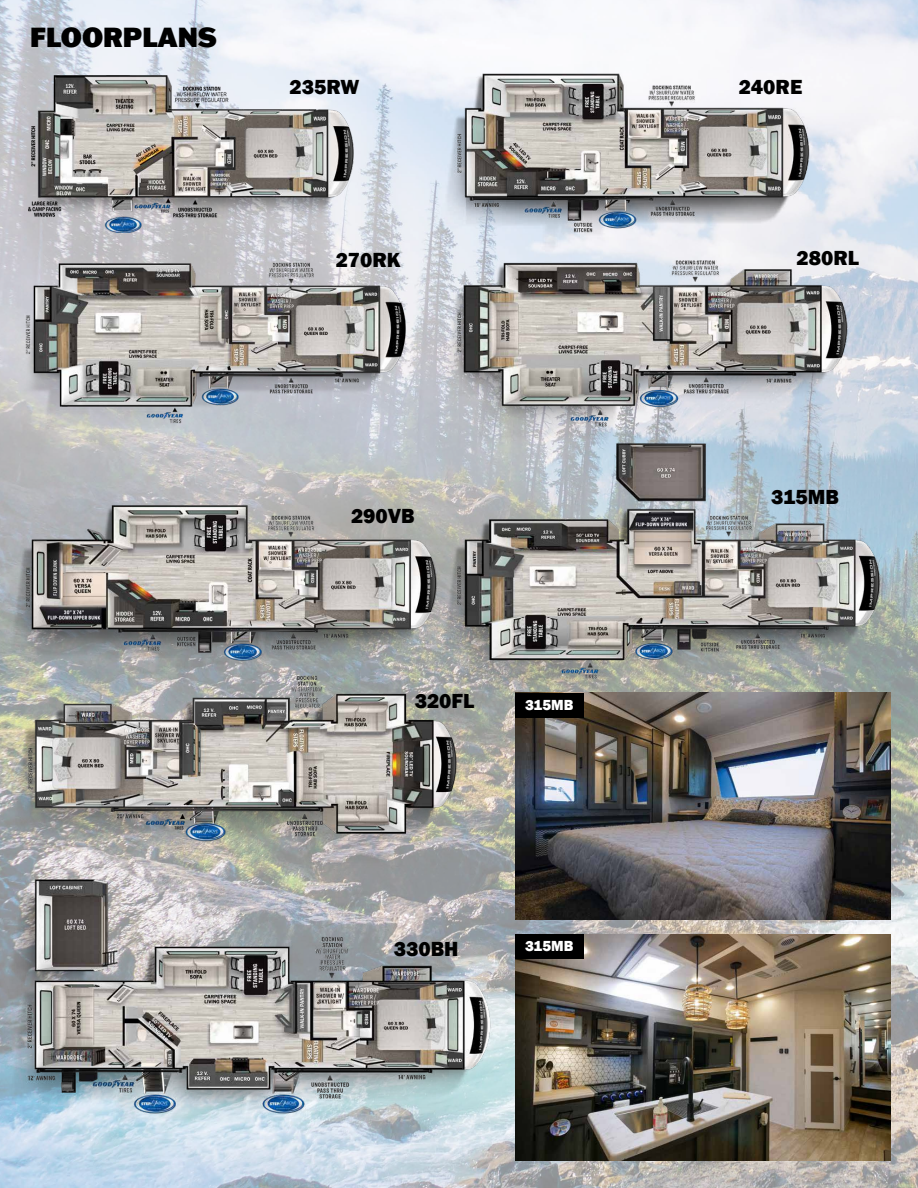
<style>
.page{position:relative;width:918px;height:1188px;background:#fff}
.page>*{position:absolute;margin:0;border:0;box-sizing:border-box;transform-origin:0 0}
.t1{font:900 27px "Franklin Gothic ATF";color:#000}
.t2{font:800 21px "Franklin Gothic";color:#000}
.t3{font:800 15px "Franklin Gothic";color:#fff}
</style>
<div class="page">
<img style="left:0;top:0;width:918px;height:1188px">
<img style="left:28px;top:75px;width:333px;height:157px">
<img style="left:428px;top:38px;width:444px;height:209px">
<img style="left:9px;top:255px;width:406px;height:190px">
<img style="left:415px;top:247px;width:481px;height:203px">
<img style="left:0;top:463px;width:437px;height:199px">
<img style="left:437px;top:417px;width:467px;height:301px">
<img style="left:0;top:662px;width:498px;height:214px">
<img style="left:0;top:876px;width:525px;height:271px">
<img style="left:515px;top:693px;width:376px;height:227px">
<div style="left:515px;top:693px;width:68px;height:25px;background:#000"></div>
<img style="left:515px;top:934px;width:376px;height:227px">
<div style="left:515px;top:934px;width:68px;height:25px;background:#000"></div>
<p class="t1" style="left:30px;top:19px;width:188px">FLOORPLANS</p>
<p class="t2" style="left:289px;top:73px;width:71px">235RW</p>
<p class="t2" style="left:739px;top:73px;width:65px">240RE</p>
<p class="t2" style="left:336px;top:246px;width:66px">270RK</p>
<p class="t2" style="left:796px;top:245px;width:64px">280RL</p>
<p class="t2" style="left:351px;top:503px;width:65px">290VB</p>
<p class="t2" style="left:415px;top:687px;width:61px">320FL</p>
<p class="t3" style="left:525px;top:695px;width:50px">315MB</p>
<p class="t2" style="left:771px;top:483px;width:69px">315MB</p>
<p class="t2" style="left:394px;top:935px;width:66px">330BH</p>
<p class="t3" style="left:525px;top:936px;width:50px">315MB</p>
</div>
